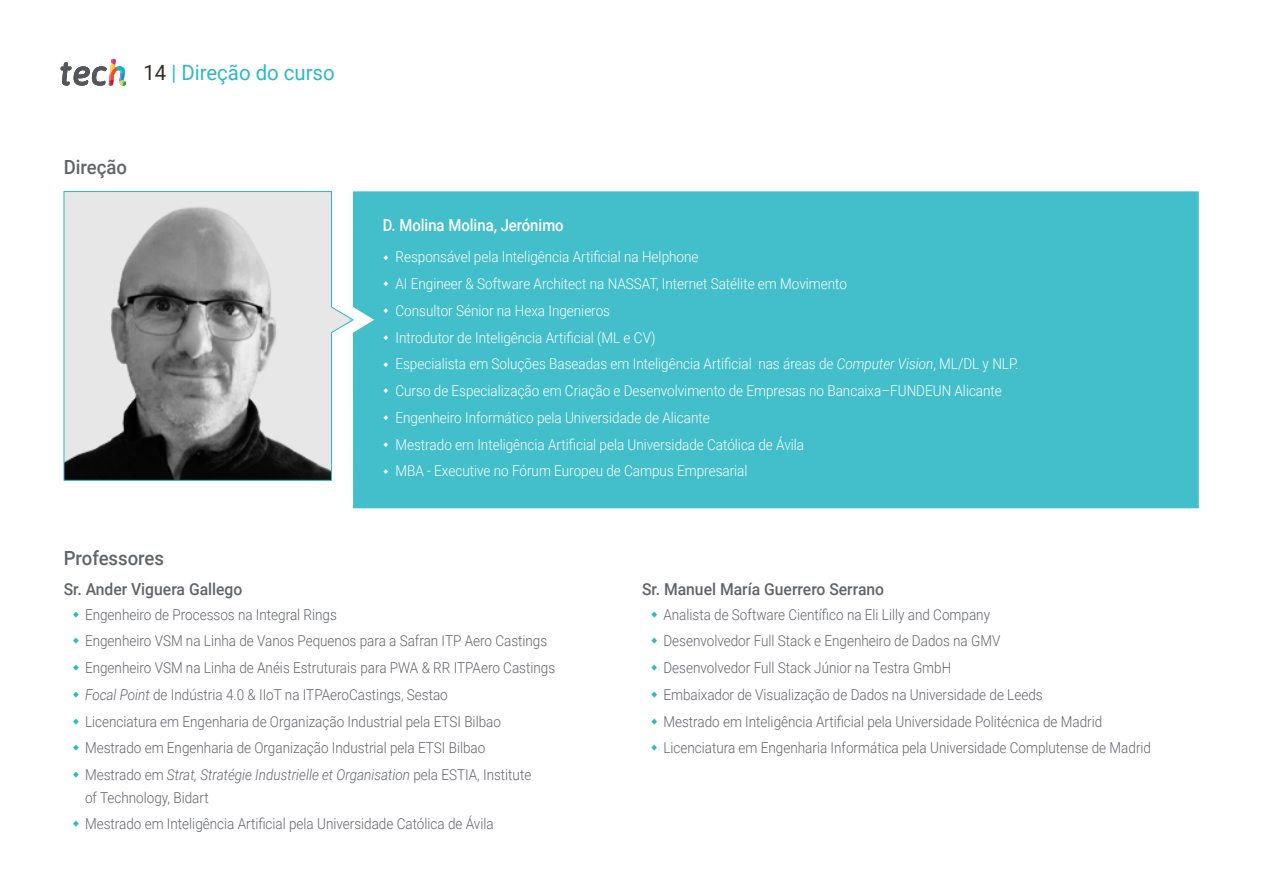
<style>
.page{position:relative;width:1263px;height:893px;background:#fff}
.page>*{position:absolute;margin:0;border:0;box-sizing:border-box;transform-origin:0 0}
.t1{font:21px "Roboto";color:#2db8c5}
.t2{font:500 19.5px "Roboto";color:#61646a;scale:.95 1}
.t3{font:500 16.5px "Roboto";color:#61646a;scale:.95 1}
.t4{font:500 16.5px "Roboto";color:#fff;scale:.9 1}
.t5{font:300 15px/26.7px "Roboto";color:#61646a;scale:.9 1}
.t6{font:300 15px/26.7px "Roboto";color:#fff;scale:.9 1}
.s1{color:#312e20}
.s2{font-style:italic}
</style>
<div class="page">
<div style="left:353px;top:191px;width:846px;height:317px;background:#42bfca"></div>
<svg style="left:64px;top:191px;width:290px;height:290px;background:#acaeae"></svg>
<svg style="left:61px;top:59px;width:65px;height:27px"></svg>
<svg style="left:384px;top:255px;width:4px;height:5px"></svg>
<svg style="left:384px;top:281px;width:4px;height:5px"></svg>
<svg style="left:384px;top:308px;width:4px;height:5px"></svg>
<svg style="left:384px;top:335px;width:4px;height:5px"></svg>
<svg style="left:384px;top:362px;width:4px;height:5px"></svg>
<svg style="left:384px;top:388px;width:4px;height:5px"></svg>
<svg style="left:384px;top:415px;width:4px;height:5px"></svg>
<svg style="left:384px;top:442px;width:4px;height:5px"></svg>
<svg style="left:384px;top:469px;width:4px;height:5px"></svg>
<h1 class="t1" style="left:144px;top:57px;width:193px"><span class="s1">14</span> | Direção do curso</h1>
<h2 class="t2" style="left:64px;top:153px;width:68px">Direção</h2>
<h2 class="t2" style="left:64px;top:545px;width:107px">Professores</h2>
<p class="t4" style="left:383px;top:214px;width:203px">D. Molina Molina, Jerónimo</p>
<p class="t6" style="left:395px;top:243px;width:694px">Responsável pela Inteligência Artificial na Helphone<br>AI Engineer &amp; Software Architect na NASSAT, Internet Satélite em Movimento<br>Consultor Sénior na Hexa Ingenieros<br>Introdutor de Inteligência Artificial (ML e CV)<br>Especialista em Soluções Baseadas em Inteligência Artificial nas áreas de <span class="s2">Computer Vision</span>, ML/DL y NLP.<br>Curso de Especialização em Criação e Desenvolvimento de Empresas no Bancaixa–FUNDEUN Alicante Engenheiro Informático pela Universidade de Alicante<br>Mestrado em Inteligência Artificial pela Universidade Católica de Ávila<br>MBA - Executive no Fórum Europeu de Campus Empresarial</p>
<p class="t3" style="left:64px;top:578px;width:189px">Sr. Ander Viguera Gallego</p>
<p class="t5" style="left:85px;top:600px;width:524px">Engenheiro de Processos na Integral Rings<br>Engenheiro VSM na Linha de Vanos Pequenos para a Safran ITP Aero Castings Engenheiro VSM na Linha de Anéis Estruturais para PWA &amp; RR ITPAero Castings <span class="s2">Focal Point</span> de Indústria 4.0 &amp; IIoT na ITPAeroCastings, Sestao<br>Licenciatura em Engenharia de Organização Industrial pela ETSI Bilbao Mestrado em Engenharia de Organização Industrial pela ETSI Bilbao<br>Mestrado em <span class="s2">Strat, Stratégie Industrielle et Organisation</span> pela ESTIA, Institute</p>
<p class="t5" style="left:85px;top:783px;width:455px">of Technology, Bidart<br>Mestrado em Inteligência Artificial pela Universidade Católica de Ávila</p>
<p class="t3" style="left:642px;top:578px;width:256px">Sr. Manuel María Guerrero Serrano</p>
<p class="t5" style="left:663px;top:600px;width:543px">Analista de Software Científico na Eli Lilly and Company<br>Desenvolvedor Full Stack e Engenheiro de Dados na GMV<br>Desenvolvedor Full Stack Júnior na Testra GmbH<br>Embaixador de Visualização de Dados na Universidade de Leeds<br>Mestrado em Inteligência Artificial pela Universidade Politécnica de Madrid Licenciatura em Engenharia Informática pela Universidade Complutense de Madrid</p>
</div>
